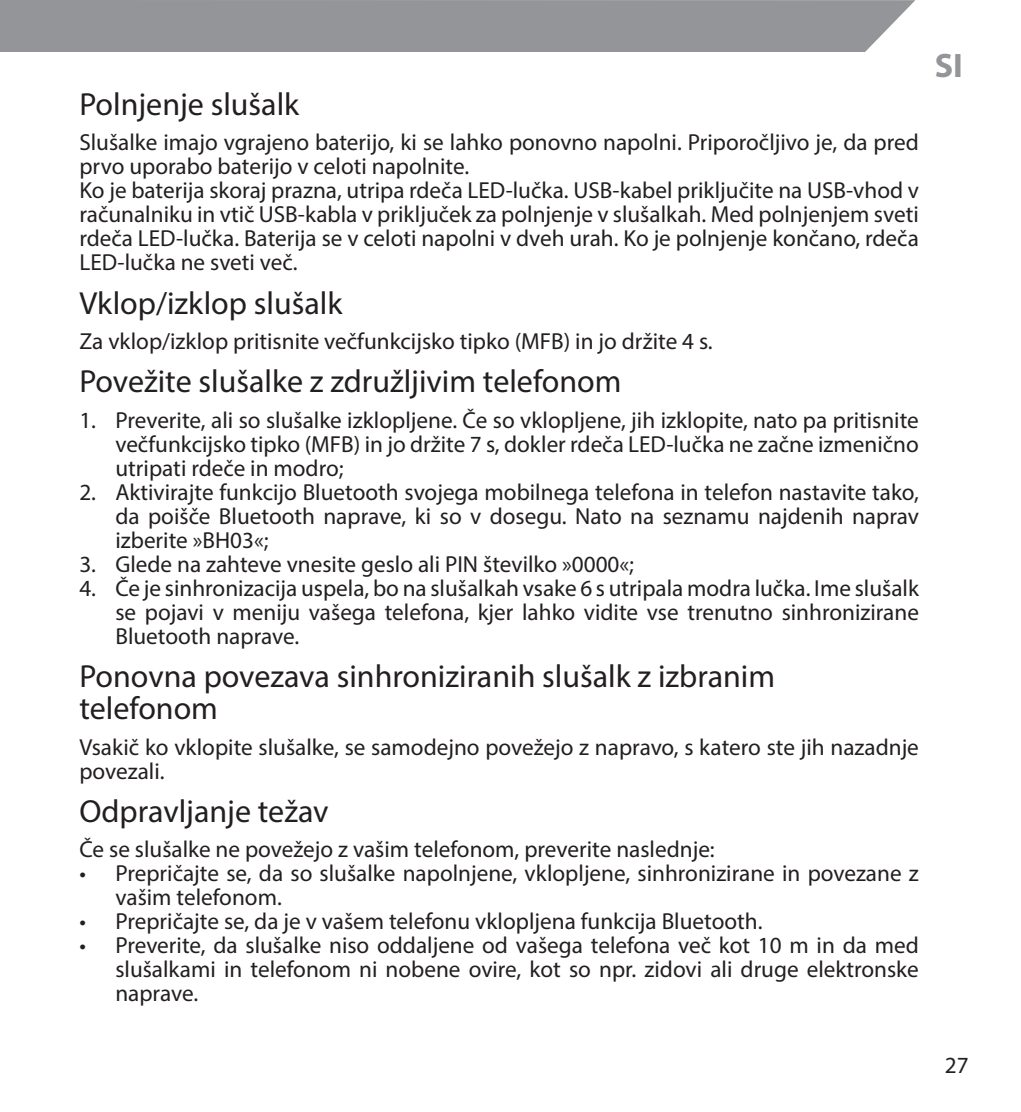
<style>
.page{position:relative;width:1021px;height:1112px;background:#fff}
.page>*{position:absolute;margin:0;border:0;box-sizing:border-box;transform-origin:0 0}
.t1{font:700 34px "Myriad Pro";color:#939598}
.t2{font:32px/32px "Myriad Pro";color:#231f20}
.t3{font:23.2px/24px "Myriad Pro";color:#231f20;text-align:justify}
</style>
<div class="page">
<div style="left:1px;top:0;width:914px;height:51px;background:#939598"></div>
<svg style="left:0;top:0;width:1px;height:51px"></svg>
<h2 class="t2" style="left:79px;top:87px;width:221px">Polnjenje slušalk</h2>
<p class="t3" style="left:79px;top:130px;width:841px;text-align:left">Slušalke imajo vgrajeno baterijo, ki se lahko ponovno napolni. Priporočljivo je, da pred prvo uporabo baterijo v celoti napolnite.<br>Ko je baterija skoraj prazna, utripa rdeča LED-lučka. USB-kabel priključite na USB-vhod v računalniku in vtič USB-kabla v priključek za polnjenje v slušalkah. Med polnjenjem sveti rdeča LED-lučka. Baterija se v celoti napolni v dveh urah. Ko je polnjenje končano, rdeča LED-lučka ne sveti več.</p>
<h2 class="t2" style="left:79px;top:286px;width:264px">Vklop/izklop slušalk</h2>
<p class="t3" style="left:79px;top:329px;width:635px">Za vklop/izklop pritisnite večfunkcijsko tipko (MFB) in jo držite 4 s.</p>
<h2 class="t2" style="left:79px;top:365px;width:543px">Povežite slušalke z združljivim telefonom</h2>
<p class="t3" style="left:115px;top:407px;width:805px;text-indent:-36px">1. Preverite, ali so slušalke izklopljene. Če so vklopljene, jih izklopite, nato pa pritisnite večfunkcijsko tipko (MFB) in jo držite 7 s, dokler rdeča LED-lučka ne začne izmenično utripati rdeče in modro;</p>
<p class="t3" style="left:115px;top:479px;width:805px;text-indent:-36px">2. Aktivirajte funkcijo Bluetooth svojega mobilnega telefona in telefon nastavite tako, da poišče Bluetooth naprave, ki so v dosegu. Nato na seznamu najdenih naprav izberite »BH03«;</p>
<p class="t3" style="left:79px;top:551px;width:556px">3. Glede na zahteve vnesite geslo ali PIN številko »0000«;</p>
<p class="t3" style="left:115px;top:575px;width:805px;text-indent:-36px">4. Če je sinhronizacija uspela, bo na slušalkah vsake 6 s utripala modra lučka. Ime slušalk se pojavi v meniju vašega telefona, kjer lahko vidite vse trenutno sinhronizirane Bluetooth naprave.</p>
<h2 class="t2" style="left:79px;top:660px;width:697px">Ponovna povezava sinhroniziranih slušalk z izbranim telefonom</h2>
<p class="t3" style="left:79px;top:734px;width:841px">Vsakič ko vklopite slušalke, se samodejno povežejo z napravo, s katero ste jih nazadnje povezali.</p>
<h2 class="t2" style="left:79px;top:794px;width:251px">Odpravljanje težav</h2>
<p class="t3" style="left:79px;top:837px;width:637px">Če se slušalke ne povežejo z vašim telefonom, preverite naslednje:</p>
<p class="t3" style="left:115px;top:861px;width:805px;text-indent:-36px">• Prepričajte se, da so slušalke napolnjene, vklopljene, sinhronizirane in povezane z vašim telefonom.</p>
<p class="t3" style="left:79px;top:909px;width:684px">• Prepričajte se, da je v vašem telefonu vklopljena funkcija Bluetooth.</p>
<p class="t3" style="left:115px;top:933px;width:805px;text-indent:-36px">• Preverite, da slušalke niso oddaljene od vašega telefona več kot 10 m in da med slušalkami in telefonom ni nobene ovire, kot so npr. zidovi ali druge elektronske naprave.</p>
<h1 class="t1" style="left:934px;top:44px;width:30px">SI</h1>
<p class="t3" style="left:944px;top:1052px;width:25px">27</p>
</div>
